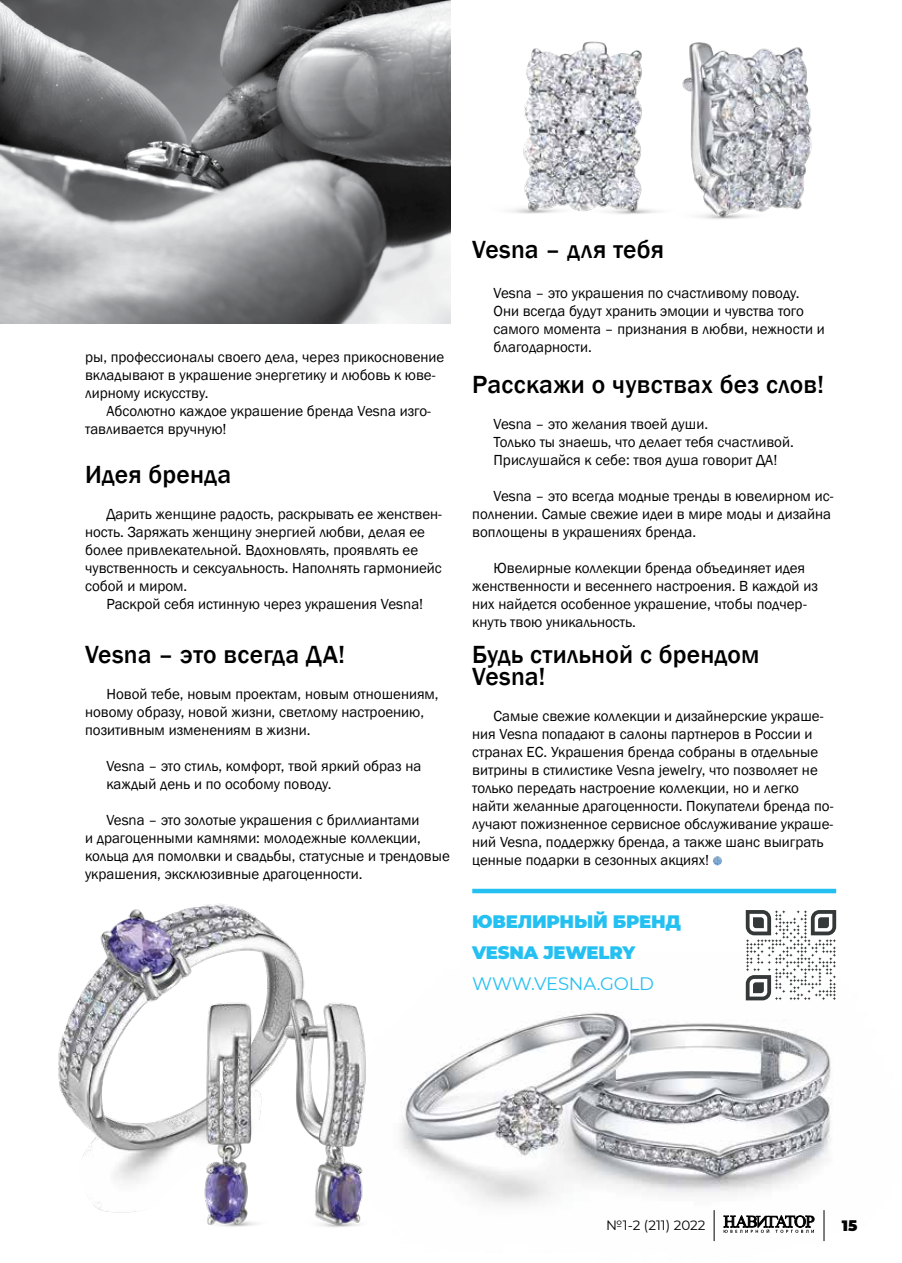
<style>
.page{position:relative;width:902px;height:1263px;background:#fff}
.page>*{position:absolute;margin:0;border:0;box-sizing:border-box;transform-origin:0 0}
.t1{font:500 25.5px/22.5px "Franklin Gothic";letter-spacing:.01em;color:#000}
.t2{font:900 18px/31.2px "Montserrat";letter-spacing:-.01em;color:#24c0f1}
.t3{font:18px "Montserrat";letter-spacing:-.01em;color:#24c0f1}
.t4{font:15px/18px "Franklin Gothic";color:#000}
.t5{font:900 15px "Montserrat";color:#000}
.t6{font:13.5px "Montserrat";color:#000}
</style>
<div class="page">
<img style="left:399px;top:1000px;width:432px;height:242px">
<svg style="left:723px;top:1215px;width:91px;height:18px"></svg>
<hr style="left:823px;top:1210px;width:1px;height:31px;background:#000">
<hr style="left:713px;top:1210px;width:1px;height:31px;background:#000">
<svg style="left:713px;top:856px;width:9px;height:9px"></svg>
<img style="left:0;top:0;width:451px;height:323px">
<hr style="left:472px;top:889px;width:364px;height:4px;background:#24c0f1">
<svg style="left:745px;top:910px;width:91px;height:90px"></svg>
<img style="left:58px;top:904px;width:228px;height:309px">
<img style="left:117px;top:942px;width:249px;height:285px">
<img style="left:509px;top:41px;width:303px;height:178px">
<p class="t4" style="left:85px;top:349px;width:361px">ры, профессионалы своего дела, через прикосновение вкладывают в украшение энергетику и любовь к юве&shy;лирному искусству.</p>
<p class="t4" style="left:85px;top:403px;width:347px;text-indent:21px">Абсолютно каждое украшение бренда Vesna изго&shy;тавливается вручную!</p>
<h1 class="t1" style="left:85px;top:463px;width:148px">Идея бренда</h1>
<p class="t4" style="left:85px;top:505px;width:358px;text-indent:21px">Дарить женщине радость, раскрывать ее женствен&shy;ность. Заряжать женщину энергией любви, делая ее более привлекательной. Вдохновлять, проявлять ее чувственность и сексуальность. Наполнять гармониейс собой и миром.</p>
<p class="t4" style="left:106px;top:595px;width:318px">Раскрой себя истинную через украшения Vesna!</p>
<h1 class="t1" style="left:85px;top:643px;width:262px">Vesna – это всегда ДА!</h1>
<p class="t4" style="left:85px;top:685px;width:355px;text-indent:21px">Новой тебе, новым проектам, новым отношениям, новому образу, новой жизни, светлому настроению, позитивным изменениям в жизни.</p>
<p class="t4" style="left:106px;top:757px;width:316px">Vesna – это стиль, комфорт, твой яркий образ на каждый день и по особому поводу.</p>
<p class="t4" style="left:85px;top:811px;width:366px;text-indent:21px">Vesna – это золотые украшения с бриллиантами<br>и драгоценными камнями: молодежные коллекции, кольца для помолвки и свадьбы, статусные и трендовые украшения, эксклюзивные драгоценности.</p>
<h1 class="t1" style="left:472px;top:238px;width:193px">Vesna – для тебя</h1>
<p class="t4" style="left:493px;top:285px;width:332px">Vesna – это украшения по счастливому поводу.<br>Они всегда будут хранить эмоции и чувства того самого момента – признания в любви, нежности и благодарности.</p>
<h1 class="t1" style="left:472px;top:373px;width:353px">Расскажи о чувствах без слов!</h1>
<p class="t4" style="left:493px;top:415px;width:302px">Vesna – это желания твоей души.<br>Только ты знаешь, что делает тебя счастливой.<br>Прислушайся к себе: твоя душа говорит ДА!</p>
<p class="t4" style="left:472px;top:487px;width:362px;text-indent:21px">Vesna – это всегда модные тренды в ювелирном ис&shy;полнении. Самые свежие идеи в мире моды и дизайна воплощены в украшениях бренда.</p>
<p class="t4" style="left:472px;top:559px;width:347px;text-indent:21px">Ювелирные коллекции бренда объединяет идея женственности и весеннего настроения. В каждой из них найдется особенное украшение, чтобы подчер&shy;кнуть твою уникальность.</p>
<h1 class="t1" style="left:472px;top:643px;width:289px">Будь стильной с брендом<br>Vesna!</h1>
<p class="t4" style="left:472px;top:708px;width:363px;text-indent:21px">Самые свежие коллекции и дизайнерские украше&shy;ния Vesna попадают в салоны партнеров в России и странах ЕС. Украшения бренда собраны в отдельные витрины в стилистике Vesna jewelry, что позволяет не только передать настроение коллекции, но и легко найти желанные драгоценности. Покупатели бренда по&shy;лучают пожизненное сервисное обслуживание украше&shy;ний Vesna, поддержку бренда, а также шанс выиграть ценные подарки в сезонных акциях!</p>
<p class="t2" style="left:472px;top:905px;width:210px">ЮВЕЛИРНЫЙ БРЕНД<br>VESNA JEWELRY</p>
<p class="t3" style="left:472px;top:972px;width:183px">WWW.VESNA.GOLD</p>
<p class="t6" style="left:606px;top:1216px;width:101px">№1-2 (211) 2022</p>
<p class="t5" style="left:841px;top:1215px;width:17px">15</p>
</div>
